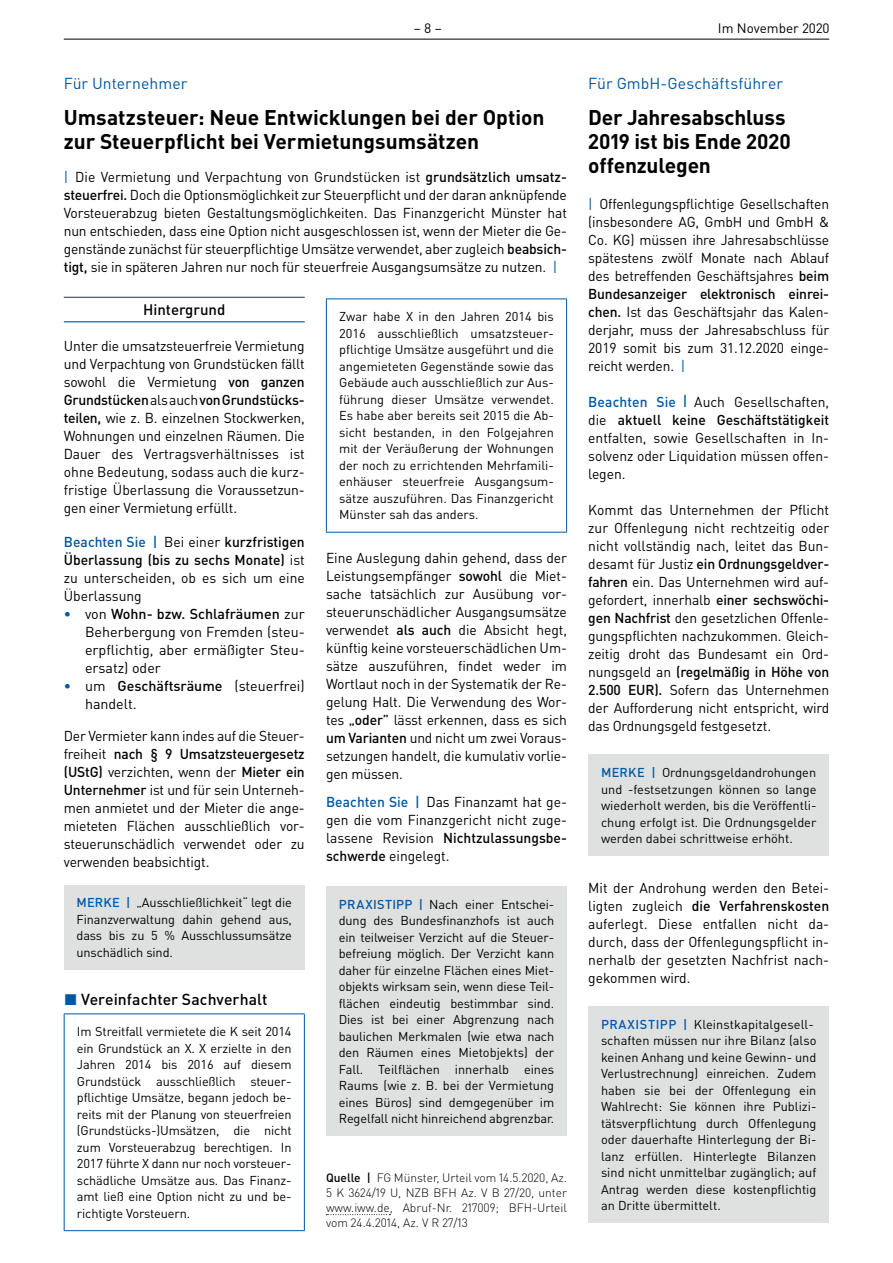
<style>
.page{position:relative;width:893px;height:1263px;background:#fff}
.page>*{position:absolute;margin:0;border:0;box-sizing:border-box;transform-origin:0 0}
.t1{font:700 21px/24px "DIN Pro";letter-spacing:-.005em;color:#000002}
.t2{font:15.75px "DIN Pro";color:#0157a2}
.t3{font:500 15.75px "DIN Pro";letter-spacing:.005em;color:#000002}
.t4{font:500 15px "DIN Pro";color:#000002}
.t5{font:14.25px/18px "DIN Pro";letter-spacing:-.01em;color:#000002;text-align:justify}
.t6{font:13.5px "DIN Pro";color:#000002}
.t7{font:12.75px/16.5px "DIN Pro";color:#000002;text-align:justify}
.t8{font:300 12px/15px "DIN Pro";color:#000002;text-align:justify}
.s1{color:#0157a2}
.s2{font-weight:500}
.s3{font-weight:500;color:#0157a2}
</style>
<div class="page">
<hr style="left:64px;top:39px;width:765px;height:1px;background:#000002">
<hr style="left:64px;top:297px;width:241px;height:1px;background:#0157a2">
<hr style="left:64px;top:321px;width:241px;height:1px;background:#0157a2">
<div style="left:64px;top:885px;width:241px;height:84px;background:#dfe1e1"></div>
<hr style="left:64px;top:1013px;width:241px;height:1px;background:#0157a2">
<hr style="left:64px;top:1014px;width:1px;height:216px;background:#0157a2">
<hr style="left:304px;top:1014px;width:1px;height:216px;background:#0157a2">
<hr style="left:64px;top:1230px;width:241px;height:1px;background:#0157a2">
<svg style="left:326px;top:1214px;width:64px;height:1px"></svg>
<hr style="left:326px;top:298px;width:241px;height:1px;background:#0157a2">
<hr style="left:326px;top:299px;width:1px;height:233px;background:#0157a2">
<hr style="left:566px;top:299px;width:1px;height:233px;background:#0157a2">
<hr style="left:326px;top:532px;width:241px;height:1px;background:#0157a2">
<div style="left:326px;top:886px;width:241px;height:250px;background:#dfe1e1"></div>
<div style="left:588px;top:755px;width:241px;height:101px;background:#dfe1e1"></div>
<div style="left:588px;top:1006px;width:241px;height:217px;background:#dfe1e1"></div>
<p class="t6" style="left:414px;top:19px;width:30px">– 8 –</p>
<p class="t6" style="left:718px;top:19px;width:113px">Im November 2020</p>
<p class="t2" style="left:64px;top:73px;width:125px">Für Unternehmer</p>
<h1 class="t1" style="left:64px;top:105px;width:482px">Umsatzsteuer: Neue Entwicklungen bei der Option zur Steuerpflicht bei Vermietungsumsätzen</h1>
<p class="t5" style="left:64px;top:168px;width:505px"><span class="s1">|</span> Die Vermietung und Verpachtung von Grundstücken ist <span class="s2">grundsätzlich umsatz&shy;steuerfrei.</span> Doch die Optionsmöglichkeit zur Steuerpflicht und der daran anknüpfende Vorsteuerabzug bieten Gestaltungsmöglichkeiten. Das Finanzgericht Münster hat nun entschieden, dass eine Option nicht ausgeschlossen ist, wenn der Mieter die Ge&shy;genstände zunächst für steuerpflichtige Umsätze verwendet, aber zugleich <span class="s2">beabsich&shy;tigt,</span> sie in späteren Jahren nur noch für steuerfreie Ausgangsumsätze zu nutzen. <span class="s1">|</span></p>
<p class="t4" style="left:143px;top:299px;width:84px">Hintergrund</p>
<p class="t5" style="left:64px;top:336px;width:242px">Unter die umsatzsteuerfreie Vermietung und Verpachtung von Grundstücken fällt sowohl die Vermietung <span class="s2">von ganzen Grundstücken</span> als auch <span class="s2">von Grundstücks&shy;teilen,</span> wie z. B. einzelnen Stockwerken, Wohnungen und einzelnen Räumen. Die Dauer des Vertragsverhältnisses ist ohne Bedeutung, sodass auch die kurz&shy;fristige Überlassung die Voraussetzun&shy;gen einer Vermietung erfüllt.</p>
<p class="t5" style="left:64px;top:533px;width:242px"><span class="s3">Beachten Sie |</span> Bei einer <span class="s2">kurzfristigen Überlassung (bis zu sechs Monate)</span> ist zu unterscheiden, ob es sich um eine Überlassung</p>
<p class="t5" style="left:85px;top:605px;width:221px;text-indent:-21px"><span class="s3">•</span> von <span class="s2">Wohn- bzw. Schlafräumen</span> zur Beherbergung von Fremden (steu&shy;erpflichtig, aber ermäßigter Steu&shy;ersatz) oder</p>
<p class="t5" style="left:85px;top:677px;width:221px;text-indent:-21px"><span class="s3">•</span> um <span class="s2">Geschäftsräume</span> (steuerfrei) handelt.</p>
<p class="t5" style="left:64px;top:726px;width:242px">Der Vermieter kann indes auf die Steuer&shy;freiheit <span class="s2">nach § 9 Umsatzsteuergesetz (UStG)</span> verzichten, wenn der <span class="s2">Mieter ein Unternehmer</span> ist und für sein Unterneh&shy;men anmietet und der Mieter die ange&shy;mieteten Flächen ausschließlich vor&shy;steuerunschädlich verwendet oder zu verwenden beabsichtigt.</p>
<p class="t7" style="left:77px;top:894px;width:217px"><span class="s3">MERKE |</span> „Ausschließlichkeit“ legt die Finanzverwaltung dahin gehend aus, dass bis zu 5 % Ausschlussumsätze unschädlich sind.</p>
<p class="t3" style="left:64px;top:989px;width:205px"><span class="s1">◼</span> Vereinfachter Sachverhalt</p>
<p class="t7" style="left:77px;top:1023px;width:216px">Im Streitfall vermietete die K seit 2014 ein Grundstück an X. X erzielte in den Jahren 2014 bis 2016 auf diesem Grundstück ausschließlich steuer&shy;pflichtige Umsätze, begann jedoch be&shy;reits mit der Planung von steuerfreien (Grundstücks-)Umsätzen, die nicht zum Vorsteuerabzug berechtigen. In 2017 führte X dann nur noch vorsteuer&shy;schädliche Umsätze aus. Das Finanz&shy;amt ließ eine Option nicht zu und be&shy;richtigte Vorsteuern.</p>
<p class="t7" style="left:339px;top:308px;width:216px">Zwar habe X in den Jahren 2014 bis 2016 ausschließlich umsatzsteuer&shy;pflichtige Umsätze ausgeführt und die angemieteten Gegenstände sowie das Gebäude auch ausschließlich zur Aus&shy;führung dieser Umsätze verwendet.<br>Es habe aber bereits seit 2015 die Ab&shy;sicht bestanden, in den Folgejahren mit der Veräußerung der Wohnungen der noch zu errichtenden Mehrfamili&shy;enhäuser steuerfreie Ausgangsum&shy;sätze auszuführen. Das Finanzgericht Münster sah das anders.</p>
<p class="t5" style="left:326px;top:548px;width:242px">Eine Auslegung dahin gehend, dass der Leistungsempfänger <span class="s2">sowohl</span> die Miet&shy;sache tatsächlich zur Ausübung vor&shy;steuerunschädlicher Ausgangsumsätze verwendet <span class="s2">als auch</span> die Absicht hegt, künftig keine vorsteuerschädlichen Um&shy;sätze auszuführen, findet weder im Wortlaut noch in der Systematik der Re&shy;gelung Halt. Die Verwendung des Wor&shy;tes <span class="s2">„oder”</span> lässt erkennen, dass es sich <span class="s2">um Varianten</span> und nicht um zwei Voraus&shy;setzungen handelt, die kumulativ vorlie&shy;gen müssen.</p>
<p class="t5" style="left:326px;top:792px;width:242px"><span class="s3">Beachten Sie |</span> Das Finanzamt hat ge&shy;gen die vom Finanzgericht nicht zuge&shy;lassene Revision <span class="s2">Nichtzulassungsbe&shy;schwerde</span> eingelegt.</p>
<p class="t7" style="left:339px;top:895px;width:217px"><span class="s3">PRAXISTIPP |</span> Nach einer Entschei&shy;dung des Bundesfinanzhofs ist auch ein teilweiser Verzicht auf die Steuer&shy;befreiung möglich. Der Verzicht kann daher für einzelne Flächen eines Miet&shy;objekts wirksam sein, wenn diese Teil&shy;flächen eindeutig bestimmbar sind.<br>Dies ist bei einer Abgrenzung nach baulichen Merkmalen (wie etwa nach den Räumen eines Mietobjekts) der Fall. Teilflächen innerhalb eines Raums (wie z. B. bei der Vermietung eines Büros) sind demgegenüber im Regelfall nicht hinreichend abgrenzbar.</p>
<p class="t8" style="left:326px;top:1169px;width:242px"><span class="s2">Quelle |</span> FG Münster, Urteil vom 14.5.2020, Az.<br>5 K 3624/19 U, NZB BFH Az. V B 27/20, unter www.iww.de, Abruf-Nr. 217009; BFH-Urteil vom 24.4.2014, Az. V R 27/13</p>
<p class="t2" style="left:588px;top:73px;width:196px">Für GmbH-Geschäftsführer</p>
<h1 class="t1" style="left:588px;top:105px;width:204px">Der Jahresabschluss<br>2019 ist bis Ende 2020 offenzulegen</h1>
<p class="t5" style="left:588px;top:195px;width:242px"><span class="s1">|</span> Offenlegungspflichtige Gesellschaften (insbesondere AG, GmbH und GmbH &amp; Co. KG) müssen ihre Jahresabschlüsse spätestens zwölf Monate nach Ablauf des betreffenden Geschäftsjahres <span class="s2">beim Bundesanzeiger elektronisch einrei&shy;chen.</span> Ist das Geschäftsjahr das Kalen&shy;derjahr, muss der Jahresabschluss für 2019 somit bis zum 31.12.2020 einge&shy;reicht werden. <span class="s1">|</span></p>
<p class="t5" style="left:588px;top:393px;width:242px"><span class="s3">Beachten Sie |</span> Auch Gesellschaften, die <span class="s2">aktuell keine Geschäftstätigkeit </span>entfalten, sowie Gesellschaften in In&shy;solvenz oder Liquidation müssen offen&shy;legen.</p>
<p class="t5" style="left:588px;top:501px;width:242px">Kommt das Unternehmen der Pflicht zur Offenlegung nicht rechtzeitig oder nicht vollständig nach, leitet das Bun&shy;desamt für Justiz <span class="s2">ein Ordnungsgeldver&shy;fahren</span> ein. Das Unternehmen wird auf&shy;gefordert, innerhalb <span class="s2">einer sechswöchi&shy;gen Nachfrist</span> den gesetzlichen Offenle&shy;gungspflichten nachzukommen. Gleich&shy;zeitig droht das Bundesamt ein Ord&shy;nungsgeld an <span class="s2">(regelmäßig in Höhe von 2.500 EUR).</span> Sofern das Unternehmen der Aufforderung nicht entspricht, wird das Ordnungsgeld festgesetzt.</p>
<p class="t7" style="left:601px;top:764px;width:217px"><span class="s3">MERKE |</span> Ordnungsgeldandrohungen und -festsetzungen können so lange wiederholt werden, bis die Veröffentli&shy;chung erfolgt ist. Die Ordnungsgelder werden dabei schrittweise erhöht.</p>
<p class="t5" style="left:588px;top:878px;width:242px">Mit der Androhung werden den Betei&shy;ligten zugleich <span class="s2">die Verfahrenskosten </span>auferlegt. Diese entfallen nicht da&shy;durch, dass der Offenlegungspflicht in&shy;nerhalb der gesetzten Nachfrist nach&shy;gekommen wird.</p>
<p class="t7" style="left:601px;top:1015px;width:217px;text-align:left"><span class="s3">PRAXISTIPP |</span> Kleinstkapitalgesell&shy;schaften müssen nur ihre Bilanz (also keinen Anhang und keine Gewinn- und Verlustrechnung) einreichen. Zudem haben sie bei der Offenlegung ein Wahlrecht: Sie können ihre Publizi&shy;tätsverpflichtung durch Offenlegung oder dauerhafte Hinterlegung der Bi&shy;lanz erfüllen. Hinterlegte Bilanzen sind nicht unmittelbar zugänglich; auf Antrag werden diese kostenpflichtig an Dritte übermittelt.</p>
</div>
